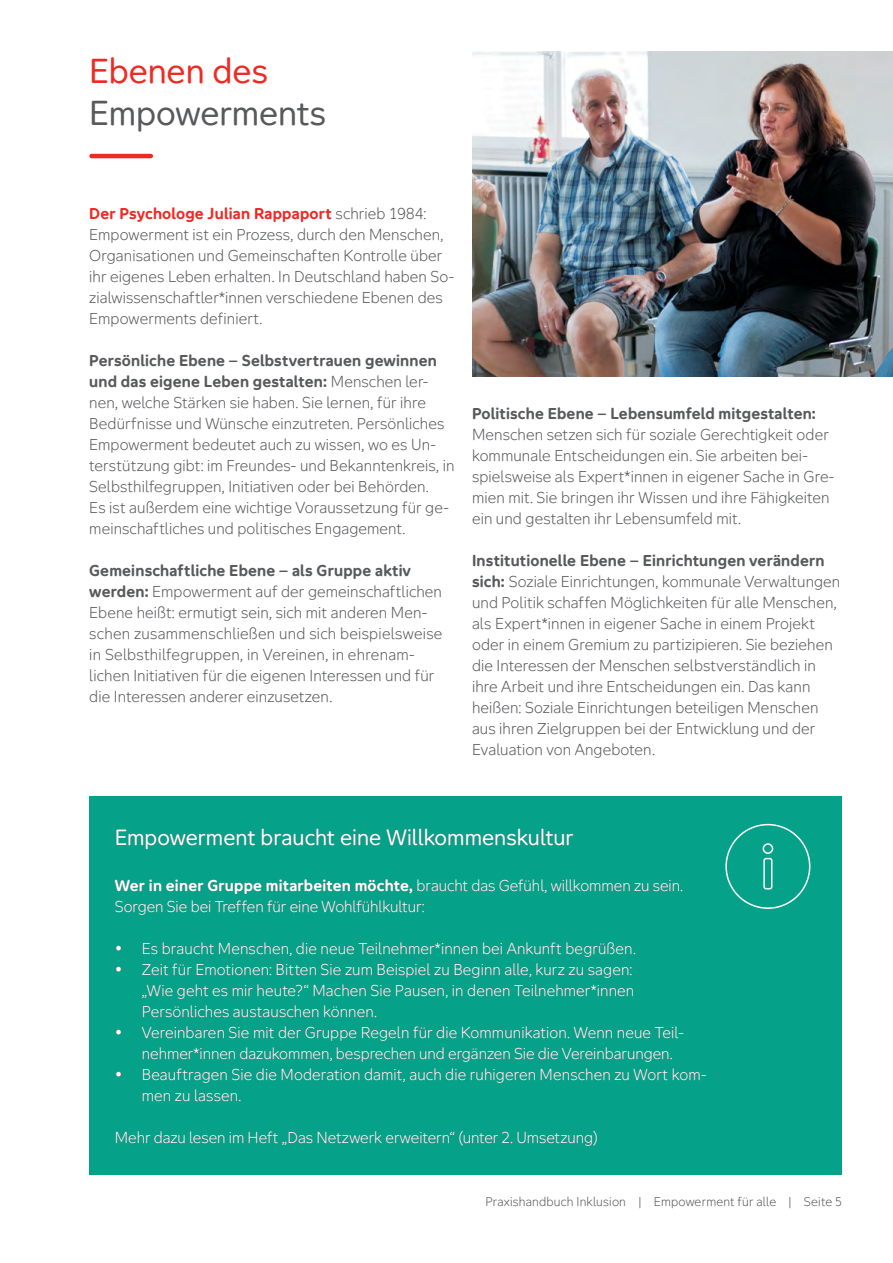
<style>
.page{position:relative;width:893px;height:1263px;background:#fff}
.page>*{position:absolute;margin:0;border:0;box-sizing:border-box;transform-origin:0 0}
.t1{font:33px "Aktion Mensch";letter-spacing:-.005em;color:#58595b}
.t2{font:33px "Aktion Mensch";color:#ee2a24}
.t3{font:21px "Aktion Mensch";color:#fff}
.t4{font:300 15px/21px "Aktion Mensch";letter-spacing:.005em;color:#58595b}
.t5{font:300 15px/21px "Aktion Mensch";letter-spacing:.005em;color:#fff}
.t6{font:700 15px "Aktion Mensch";letter-spacing:.01em;color:#58595b}
.t7{font:300 12px "Aktion Mensch";letter-spacing:.015em;color:#58595b}
.s1{font-weight:700;color:#ee2a24}
.s2{font-weight:700}
</style>
<div class="page">
<hr style="left:92px;top:154px;width:59px;height:4px;background:#ee2a24">
<img style="left:472px;top:51px;width:421px;height:326px">
<div style="left:89px;top:797px;width:753px;height:378px;background:#05a189"></div>
<svg style="left:725px;top:823px;width:86px;height:86px"></svg>
<h1 class="t2" style="left:89px;top:46px;width:180px">Ebenen des</h1>
<h1 class="t1" style="left:89px;top:88px;width:238px">Empowerments</h1>
<p class="t4" style="left:89px;top:203px;width:367px"><span class="s1">Der Psychologe Julian Rappaport</span> schrieb 1984:<br>Empowerment ist ein Prozess, durch den Menschen, Organisationen und Gemeinschaften Kontrolle über ihr eigenes Leben erhalten. In Deutschland haben So&shy;zialwissenschaftler*innen verschiedene Ebenen des Empowerments definiert.</p>
<p class="t4" style="left:89px;top:350px;width:367px"><span class="s2">Persönliche Ebene – Selbstvertrauen gewinnen und das eigene Leben gestalten:</span> Menschen ler&shy;nen, welche Stärken sie haben. Sie lernen, für ihre Bedürfnisse und Wünsche einzutreten. Persönliches Empowerment bedeutet auch zu wissen, wo es Un&shy;terstützung gibt: im Freundes- und Bekanntenkreis, in Selbsthilfegruppen, Initiativen oder bei Behörden.<br>Es ist außerdem eine wichtige Voraussetzung für ge&shy;meinschaftliches und politisches Engagement.</p>
<p class="t4" style="left:89px;top:560px;width:355px"><span class="s2">Gemeinschaftliche Ebene – als Gruppe aktiv werden:</span> Empowerment auf der gemeinschaftlichen Ebene heißt: ermutigt sein, sich mit anderen Men&shy;schen zusammenschließen und sich beispielsweise in Selbsthilfegruppen, in Vereinen, in ehrenam&shy;lichen Initiativen für die eigenen Interessen und für die Interessen anderer einzusetzen.</p>
<p class="t6" style="left:472px;top:403px;width:345px">Politische Ebene – Lebensumfeld mitgestalten:</p>
<p class="t4" style="left:472px;top:424px;width:364px">Menschen setzen sich für soziale Gerechtigkeit oder kommunale Entscheidungen ein. Sie arbeiten bei&shy;spielsweise als Expert*innen in eigener Sache in Gre&shy;mien mit. Sie bringen ihr Wissen und ihre Fähigkeiten ein und gestalten ihr Lebensumfeld mit.</p>
<p class="t4" style="left:472px;top:550px;width:370px"><span class="s2">Institutionelle Ebene – Einrichtungen verändern sich:</span> Soziale Einrichtungen, kommunale Verwaltungen und Politik schaffen Möglichkeiten für alle Menschen, als Expert*innen in eigener Sache in einem Projekt oder in einem Gremium zu partizipieren. Sie beziehen die Interessen der Menschen selbstverständlich in ihre Arbeit und ihre Entscheidungen ein. Das kann heißen: Soziale Einrichtungen beteiligen Menschen aus ihren Zielgruppen bei der Entwicklung und der Evaluation von Angeboten.</p>
<h2 class="t3" style="left:115px;top:822px;width:460px">Empowerment braucht eine Willkommenskultur</h2>
<p class="t5" style="left:115px;top:875px;width:570px"><span class="s2">Wer in einer Gruppe mitarbeiten möchte,</span> braucht das Gefühl, willkommen zu sein.<br>Sorgen Sie bei Treffen für eine Wohlfühlkultur:</p>
<p class="t5" style="left:115px;top:938px;width:523px"><span class="s2">•</span> Es braucht Menschen, die neue Teilnehmer*innen bei Ankunft begrüßen.</p>
<p class="t5" style="left:142px;top:959px;width:494px;text-indent:-27px"><span class="s2">•</span> Zeit für Emotionen: Bitten Sie zum Beispiel zu Beginn alle, kurz zu sagen: „Wie geht es mir heute?“ Machen Sie Pausen, in denen Teilnehmer*innen<br>Persönliches austauschen können.</p>
<p class="t5" style="left:142px;top:1022px;width:544px;text-indent:-27px"><span class="s2">•</span> Vereinbaren Sie mit der Gruppe Regeln für die Kommunikation. Wenn neue Teil&shy;nehmer*innen dazukommen, besprechen und ergänzen Sie die Vereinbarungen.</p>
<p class="t5" style="left:142px;top:1064px;width:566px;text-indent:-27px"><span class="s2">•</span> Beauftragen Sie die Moderation damit, auch die ruhigeren Menschen zu Wort kom&shy;men zu lassen.</p>
<p class="t5" style="left:115px;top:1127px;width:485px">Mehr dazu lesen im Heft „Das Netzwerk erweitern“ (unter 2. Umsetzung)</p>
<p class="t7" style="left:485px;top:1194px;width:358px">Praxishandbuch Inklusion | Empowerment für alle | Seite 5</p>
</div>
